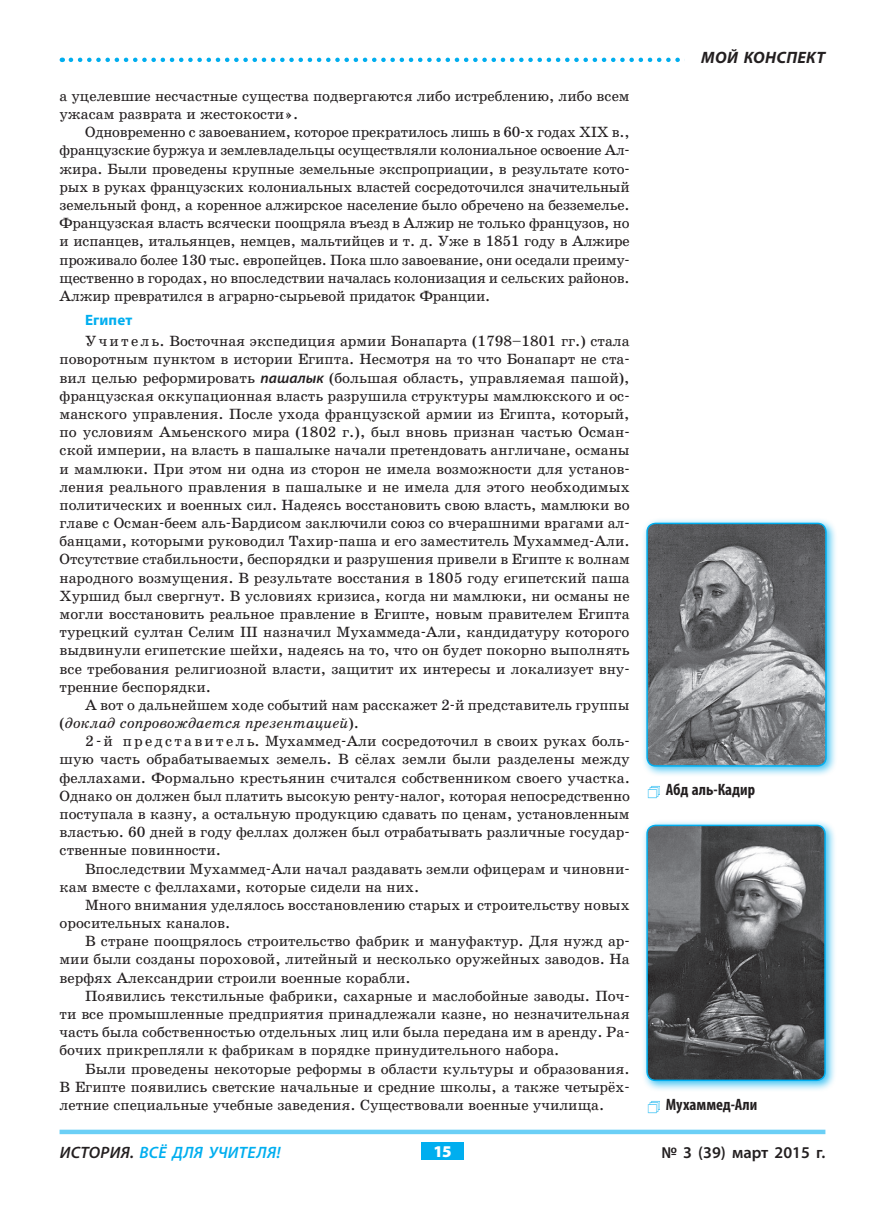
<style>
.page{position:relative;width:885px;height:1212px;background:#fff}
.page>*{position:absolute;margin:0;border:0;box-sizing:border-box;transform-origin:0 0}
.t1{font:700 condensed 16.5px "Myriad Pro";color:#231f20}
.t2{font:italic 600 16.5px "Myriad Pro";letter-spacing:.02em;color:#00aeef}
.t3{font:600 16.5px "Myriad Pro";color:#231f20}
.t4{font:italic 700 16.5px "Myriad Pro";letter-spacing:.02em;color:#231f20}
.t5{font:900 16.5px "Myriad Pro";color:#fff}
.ОСНОВНОЙ{font:15px/18.1px "School Book C";color:#231f20;text-align:justify}
.ЧЕТВЕРТЫЙ_УРОВЕНЬ{font:700 15px "Myriad Pro";letter-spacing:.01em;color:#00aeef}
.s1{font-family:"Myriad Pro";font-weight:600;font-style:italic}
.s2{font-style:italic}
.s3{color:#231f20}
</style>
<div class="page">
<hr style="left:60px;top:1130px;width:765px;height:4px;background:#6bcff6">
<div style="left:421px;top:1143px;width:42px;height:17px;background:#00aeef"></div>
<svg style="left:71px;top:58px;width:609px;height:4px"></svg>
<div style="left:641px;top:819px;width:195px;height:273px;background:#00aeef;opacity:.75"></div>
<img style="left:647px;top:825px;width:178px;height:255px">
<div style="left:646px;top:825px;width:179px;height:256px;border:2px solid #00aeef;border-radius:9px"></div>
<div style="left:641px;top:517px;width:196px;height:261px;background:#00aeef;opacity:.75"></div>
<img style="left:647px;top:523px;width:178px;height:243px">
<div style="left:646px;top:523px;width:180px;height:244px;border:2px solid #00aeef;border-radius:9px"></div>
<p class="ОСНОВНОЙ" style="left:60px;top:87px;width:571px">а уцелевшие несчастные существа подвергаются либо истреблению, либо всем ужасам разврата и жестокости».</p>
<p class="ОСНОВНОЙ" style="left:60px;top:123px;width:571px;text-indent:26px">Одновременно с завоеванием, которое прекратилось лишь в 60-х годах ХІХ в., французские буржуа и землевладельцы осуществляли колониальное освоение Ал&shy;жира. Были проведены крупные земельные экспроприации, в результате кото&shy;рых в руках французских колониальных властей сосредоточился значительный земельный фонд, а коренное алжирское население было обречено на безземелье.<br>Французская власть всячески поощряла въезд в Алжир не только французов, но и испанцев, итальянцев, немцев, мальтийцев и т. д. Уже в 1851 году в Алжире проживало более 130 тыс. европейцев. Пока шло завоевание, они оседали преиму&shy;щественно в городах, но впоследствии началась колонизация и сельских районов.<br>Алжир превратился в аграрно-сырьевой придаток Франции.</p>
<p class="ЧЕТВЕРТЫЙ_УРОВЕНЬ" style="left:85px;top:310px;width:49px">Египет</p>
<p class="ОСНОВНОЙ" style="left:60px;top:332px;width:571px;text-indent:26px">У ч и т е л ь. Восточная экспедиция армии Бонапарта (1798–1801 гг.) стала поворотным пунктом в истории Египта. Несмотря на то что Бонапарт не ста&shy;вил целью реформировать <span class="s1">пашалык</span> (большая область, управляемая пашой), французская оккупационная власть разрушила структуры мамлюкского и ос&shy;манского управления. После ухода французской армии из Египта, который, по условиям Амьенского мира (1802 г.), был вновь признан частью Осман&shy;ской империи, на власть в пашалыке начали претендовать англичане, османы и мамлюки. При этом ни одна из сторон не имела возможности для установ&shy;ления реального правления в пашалыке и не имела для этого необходимых политических и военных сил. Надеясь восстановить свою власть, мамлюки во главе с Осман-беем аль-Бардисом заключили союз со вчерашними врагами ал&shy;банцами, которыми руководил Тахир-паша и его заместитель Мухаммед-Али.<br>Отсутствие стабильности, беспорядки и разрушения привели в Египте к волнам народного возмущения. В результате восстания в 1805 году египетский паша Хуршид был свергнут. В условиях кризиса, когда ни мамлюки, ни османы не могли восстановить реальное правление в Египте, новым правителем Египта турецкий султан Селим III назначил Мухаммеда-Али, кандидатуру которого выдвинули египетские шейхи, надеясь на то, что он будет покорно выполнять все требования религиозной власти, защитит их интересы и локализует вну&shy;тренние беспорядки.</p>
<p class="ОСНОВНОЙ" style="left:60px;top:696px;width:571px;text-indent:26px">А вот о дальнейшем ходе событий нам расскажет 2-й представитель группы (<span class="s2">доклад сопровождается презентацией</span>).</p>
<p class="ОСНОВНОЙ" style="left:60px;top:732px;width:572px;text-indent:26px">2 - й п р е д с т а в и т е л ь. Мухаммед-Али сосредоточил в своих руках боль&shy;шую часть обрабатываемых земель. В сёлах земли были разделены между феллахами. Формально крестьянин считался собственником своего участка.<br>Однако он должен был платить высокую ренту-налог, которая непосредственно поступала в казну, а остальную продукцию сдавать по ценам, установленным властью. 60 дней в году феллах должен был отрабатывать различные государ&shy;ственные повинности.</p>
<p class="ОСНОВНОЙ" style="left:60px;top:859px;width:571px;text-indent:26px">Впоследствии Мухаммед-Али начал раздавать земли офицерам и чиновни&shy;кам вместе с феллахами, которые сидели на них.</p>
<p class="ОСНОВНОЙ" style="left:60px;top:896px;width:571px;text-indent:26px">Много внимания уделялось восстановлению старых и строительству новых оросительных каналов.</p>
<p class="ОСНОВНОЙ" style="left:60px;top:932px;width:571px;text-indent:26px">В стране поощрялось строительство фабрик и мануфактур. Для нужд ар&shy;мии были созданы пороховой, литейный и несколько оружейных заводов. На верфях Александрии строили военные корабли.</p>
<p class="ОСНОВНОЙ" style="left:60px;top:987px;width:571px;text-indent:26px">Появились текстильные фабрики, сахарные и маслобойные заводы. Поч&shy;ти все промышленные предприятия принадлежали казне, но незначительная часть была собственностью отдельных лиц или была передана им в аренду. Ра&shy;бочих прикрепляли к фабрикам в порядке принудительного набора.</p>
<p class="ОСНОВНОЙ" style="left:60px;top:1059px;width:571px;text-indent:26px">Были проведены некоторые реформы в области культуры и образования.<br>В Египте появились светские начальные и средние школы, а также четырёх&shy;летние специальные учебные заведения. Существовали военные училища.</p>
<p class="t4" style="left:701px;top:47px;width:125px">МОЙ КОНСПЕКТ</p>
<p class="t1" style="left:665px;top:779px;width:91px">Абд аль-Кадир</p>
<p class="t1" style="left:665px;top:1094px;width:93px">Мухаммед-Али</p>
<p class="t2" style="left:60px;top:1142px;width:222px"><span class="s3">ИСТОРИЯ.</span> ВСЁ ДЛЯ УЧИТЕЛЯ!</p>
<p class="t5" style="left:433px;top:1142px;width:20px">15</p>
<p class="t3" style="left:661px;top:1142px;width:165px">№ 3 (39) март 2015 г.</p>
</div>
